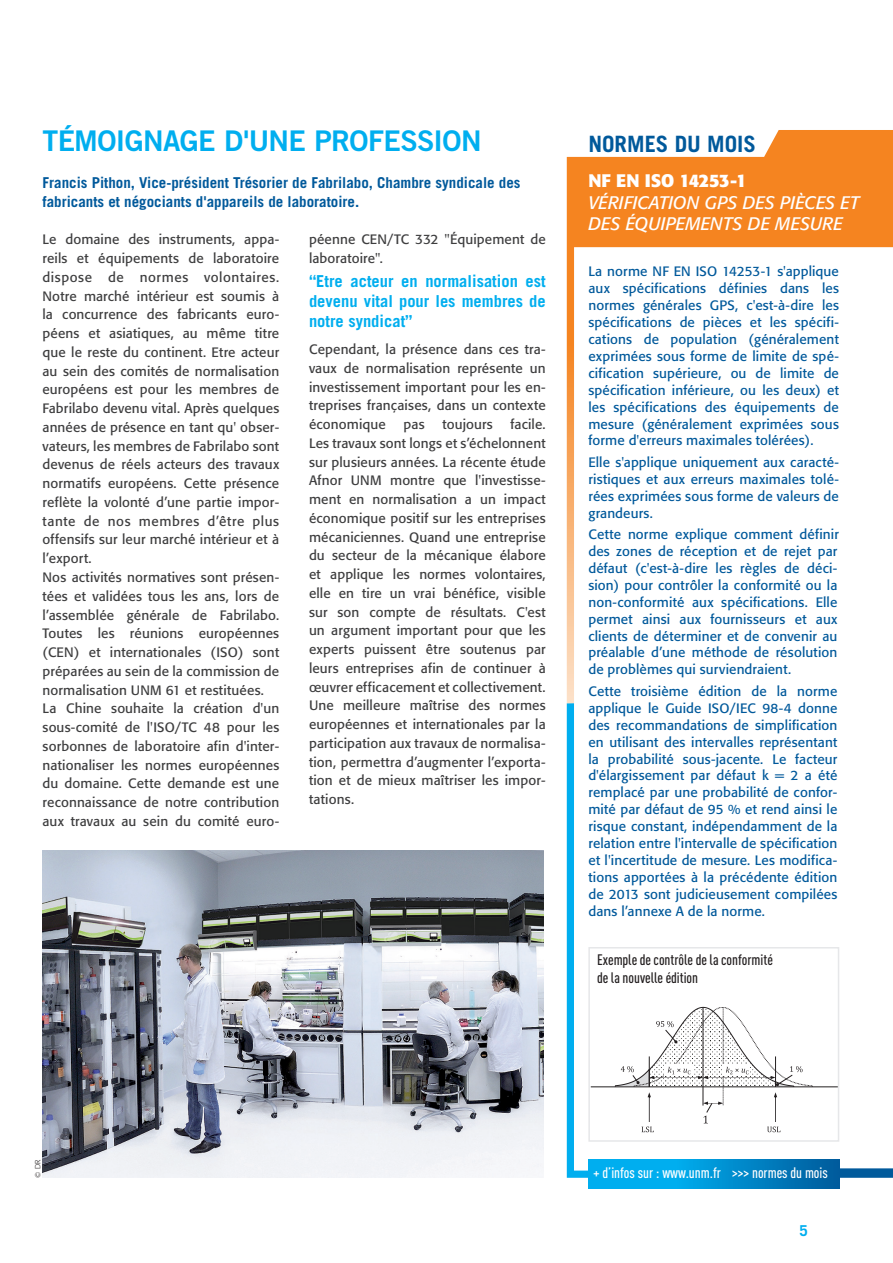
<style>
.page{position:relative;width:893px;height:1263px;background:#fff}
.page>*{position:absolute;margin:0;border:0;box-sizing:border-box;transform-origin:0 0}
.t1{font:28.5px "Trade Gothic Bold Two";letter-spacing:-.025em;color:#00aeef}
.t2{font:700 22.5px "Trade Gothic";color:#00599b}
.t3{font:italic 18px/21px "Formata";letter-spacing:.005em;color:#fff}
.t4{font:700 18px "Formata";letter-spacing:-.01em;color:#fff}
.t5{font:700 16.5px/19.8px "Trade Gothic";color:#00aeef;text-align:justify}
.t6{font:700 15px/18.8px "Trade Gothic";color:#00599b}
.t7{font:500 15px/18px "DIN Cond";color:#231f20}
.t8{font:500 15px "DIN Cond";color:#fff}
.t9{font:700 15px "Trade Gothic";color:#00aeef}
.t10{font:13.5px/18.8px "Formata";letter-spacing:.01em;color:#3e3e3f}
.t11{font:13.5px/17px "Formata";letter-spacing:.01em;color:#00599b;text-align:justify}
.t12{font:300 7.5px "Formata";color:#231f20}
</style>
<div class="page">
<div style="left:567px;top:130px;width:326px;height:566px;background:#f58420"></div>
<svg style="left:567px;top:696px;width:326px;height:482px;background:#04a6e5"></svg>
<svg style="left:574px;top:247px;width:319px;height:923px"></svg>
<svg style="left:567px;top:130px;width:212px;height:27px"></svg>
<svg style="left:588px;top:1159px;width:252px;height:30px;background:#0091d2"></svg>
<img style="left:43px;top:850px;width:500px;height:328px">
<hr style="left:591px;top:1086px;width:247px;height:1px;background:#231f20">
<svg style="left:615px;top:1007px;width:198px;height:125px"></svg>
<div style="left:588px;top:947px;width:251px;height:195px;border:2px solid #e6e7e9"></div>
<h1 class="t1" style="left:43px;top:123px;width:441px">TÉMOIGNAGE D'UNE PROFESSION</h1>
<p class="t6" style="left:43px;top:173px;width:480px">Francis Pithon, Vice-président Trésorier de Fabrilabo, Chambre syndicale des fabricants et négociants d'appareils de laboratoire.</p>
<p class="t10" style="left:43px;top:230px;width:238px">Le domaine des instruments, appa&shy;reils et équipements de laboratoire dispose de normes volontaires.<br>Notre marché intérieur est soumis à la concurrence des fabricants euro&shy;péens et asiatiques, au même titre que le reste du continent. Etre acteur au sein des comités de normalisation européens est pour les membres de Fabrilabo devenu vital. Après quelques années de présence en tant qu' obser&shy;vateurs, les membres de Fabrilabo sont devenus de réels acteurs des travaux normatifs européens. Cette présence reflète la volonté d’une partie impor&shy;tante de nos membres d’être plus offensifs sur leur marché intérieur et à l’export.<br>Nos activités normatives sont présen&shy;tées et validées tous les ans, lors de l’assemblée générale de Fabrilabo.<br>Toutes les réunions européennes (CEN) et internationales (ISO) sont préparées au sein de la commission de normalisation UNM 61 et restituées.<br>La Chine souhaite la création d'un sous-comité de l'ISO/TC 48 pour les sorbonnes de laboratoire afin d'inter&shy;nationaliser les normes européennes du domaine. Cette demande est une reconnaissance de notre contribution aux travaux au sein du comité euro-</p>
<p class="t10" style="left:309px;top:230px;width:238px">péenne CEN/TC 332 "Équipement de laboratoire".</p>
<p class="t5" style="left:309px;top:271px;width:238px">“Etre acteur en normalisation est devenu vital pour les membres de notre syndicat”</p>
<p class="t10" style="left:309px;top:340px;width:238px;text-align:justify">Cependant, la présence dans ces tra&shy;vaux de normalisation représente un investissement important pour les en&shy;treprises françaises, dans un contexte économique</p>
<p class="t10" style="left:309px;top:415px;width:238px;text-align:justify;text-indent:202px">facile.<br>Les travaux sont longs et s’échelonnent sur plusieurs années. La récente étude Afnor UNM montre que l'investisse&shy;ment en normalisation a un impact économique positif sur les entreprises mécaniciennes. Quand une entreprise du secteur de la mécanique élabore et applique les normes volontaires, elle en tire un vrai bénéfice, visible sur son compte de résultats. C'est un argument important pour que les experts puissent être soutenus par leurs entreprises afin de continuer à œuvrer efficacement et collectivement.<br>Une meilleure maîtrise des normes européennes et internationales par la participation aux travaux de normalisa&shy;tion, permettra d’augmenter l’exporta&shy;tion et de mieux maîtriser les impor&shy;tations.</p>
<p class="t10" style="left:404px;top:415px;width:23px">pas</p>
<p class="t10" style="left:442px;top:415px;width:52px">toujours</p>
<h2 class="t2" style="left:588px;top:130px;width:169px">NORMES DU MOIS</h2>
<h3 class="t4" style="left:588px;top:170px;width:160px">NF EN ISO 14253-1</h3>
<h3 class="t3" style="left:588px;top:192px;width:273px">VÉRIFICATION GPS DES PIÈCES ET<br>DES ÉQUIPEMENTS DE MESURE</h3>
<p class="t11" style="left:588px;top:263px;width:252px">La norme NF EN ISO 14253-1 s'applique aux spécifications définies dans les normes générales GPS, c'est-à-dire les spécifications de pièces et les spécifi&shy;cations de population (généralement exprimées sous forme de limite de spé&shy;cification supérieure, ou de limite de spécification inférieure, ou les deux) et les spécifications des équipements de mesure (généralement exprimées sous forme d'erreurs maximales tolérées).</p>
<p class="t11" style="left:588px;top:453px;width:252px">Elle s'applique uniquement aux caracté&shy;ristiques et aux erreurs maximales tolé&shy;rées exprimées sous forme de valeurs de grandeurs.</p>
<p class="t11" style="left:588px;top:525px;width:252px">Cette norme explique comment définir des zones de réception et de rejet par défaut (c'est-à-dire les règles de déci&shy;sion) pour contrôler la conformité ou la non-conformité aux spécifications. Elle permet ainsi aux fournisseurs et aux clients de déterminer et de convenir au préalable d’une méthode de résolution de problèmes qui surviendraient.</p>
<p class="t11" style="left:588px;top:682px;width:251px">Cette troisième édition de la norme applique le Guide ISO/IEC 98-4 donne des recommandations de simplification en utilisant des intervalles représentant la probabilité sous-jacente. Le facteur d'élargissement par défaut k = 2 a été remplacé par une probabilité de confor&shy;mité par défaut de 95 % et rend ainsi le risque constant, indépendamment de la relation entre l'intervalle de spécification et l'incertitude de mesure. Les modifica&shy;tions apportées à la précédente édition de 2013 sont judicieusement compilées dans l’annexe A de la norme.</p>
<p class="t7" style="left:597px;top:950px;width:177px">Exemple de contrôle de la conformité de la nouvelle édition</p>
<p class="t12" style="left:33px;top:1178px;width:19px;rotate:-90deg">© DR</p>
<p class="t8" style="left:593px;top:1163px;width:236px">+ d’infos sur : www.unm.fr &gt;&gt;&gt; normes du mois</p>
<p class="t9" style="left:800px;top:1222px;width:10px">5</p>
</div>
